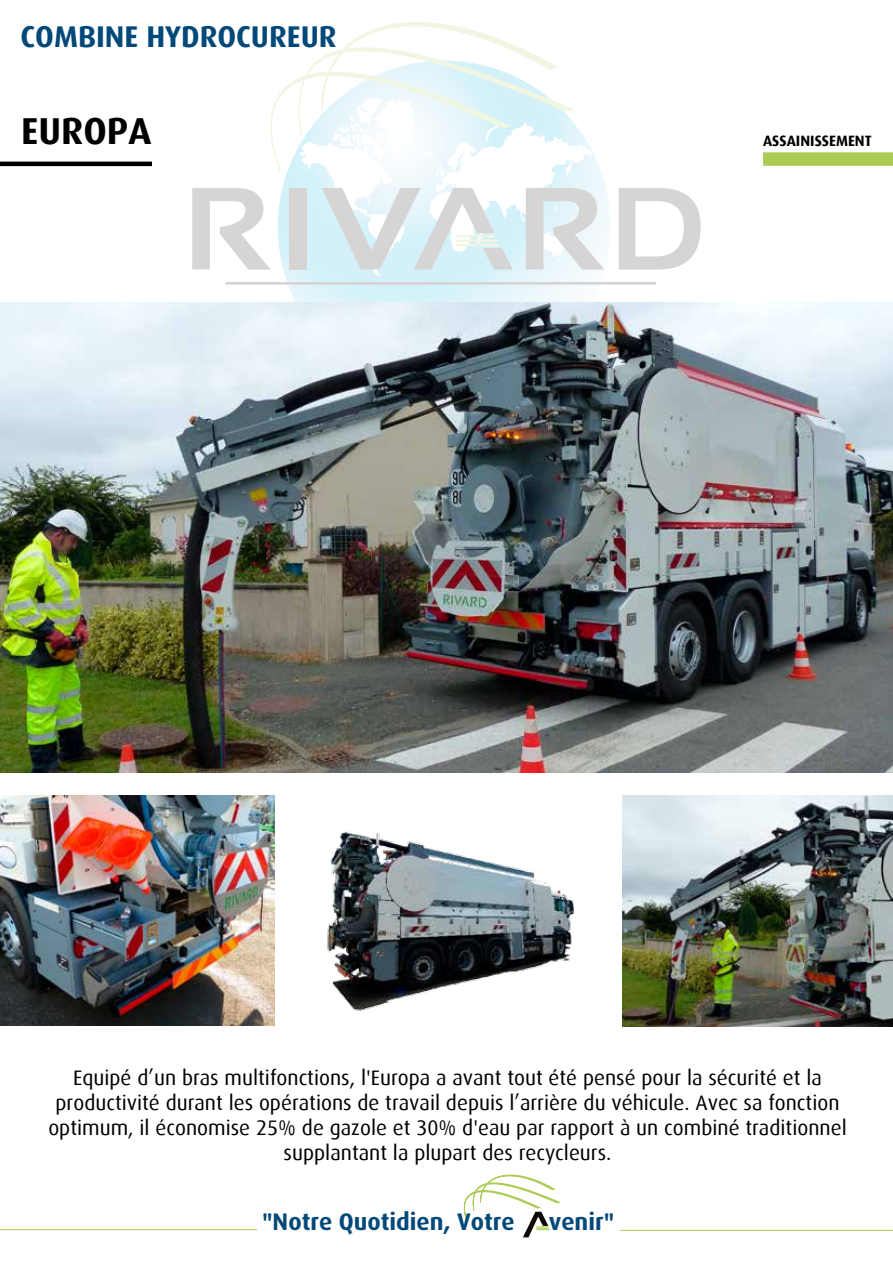
<style>
.page{position:relative;width:893px;height:1263px;background:#fff}
.page>*{position:absolute;margin:0;border:0;box-sizing:border-box;transform-origin:0 0}
.t1{font:700 37.5px "Dax";color:#000}
.t2{font:700 30px "Dax";color:#02497a}
.t3{font:700 24px "Dax";color:#02497a}
.t4{font:21px/25.2px "Dax";color:#000;text-align:center}
.t5{font:700 15px "Dax";color:#000}
</style>
<div class="page">
<hr style="left:0;top:162px;width:152px;height:4px;background:#000">
<div style="left:763px;top:152px;width:130px;height:14px;background:#accb55"></div>
<hr style="left:0;top:1229px;width:257px;height:1px;background:#accb55">
<hr style="left:620px;top:1230px;width:273px;height:1px;background:#accb55">
<svg style="left:278px;top:61px;width:333px;height:332px"></svg>
<hr style="left:225px;top:282px;width:431px;height:3px;background:#0d0904">
<svg style="left:619px;top:188px;width:82px;height:82px"></svg>
<svg style="left:192px;top:22px;width:412px;height:254px"></svg>
<hr style="left:457px;top:235px;width:37px;height:2px;background:#accb55">
<hr style="left:457px;top:239px;width:39px;height:3px;background:#accb55">
<hr style="left:457px;top:244px;width:41px;height:2px;background:#accb55">
<svg style="left:463px;top:1175px;width:97px;height:63px"></svg>
<img style="left:0;top:795px;width:275px;height:230px">
<img style="left:622px;top:795px;width:271px;height:232px">
<img style="left:0;top:302px;width:893px;height:470px">
<img style="left:327px;top:831px;width:247px;height:180px">
<h2 class="t2" style="left:21px;top:20px;width:318px">COMBINE HYDROCUREUR</h2>
<h1 class="t1" style="left:21px;top:110px;width:132px">EUROPA</h1>
<p class="t5" style="left:763px;top:133px;width:110px">ASSAINISSEMENT</p>
<p class="t4" style="left:48px;top:1065px;width:800px">Equipé d’un bras multifonctions, l'Europa a avant tout été pensé pour la sécurité et la productivité durant les opérations de travail depuis l’arrière du véhicule. Avec sa fonction optimum, il économise 25% de gazole et 30% d'eau par rapport à un combiné traditionnel supplantant la plupart des recycleurs.</p>
<p class="t3" style="left:262px;top:1208px;width:254px">"Notre Quotidien, Votre</p>
<p class="t3" style="left:549px;top:1208px;width:67px">venir"</p>
</div>
